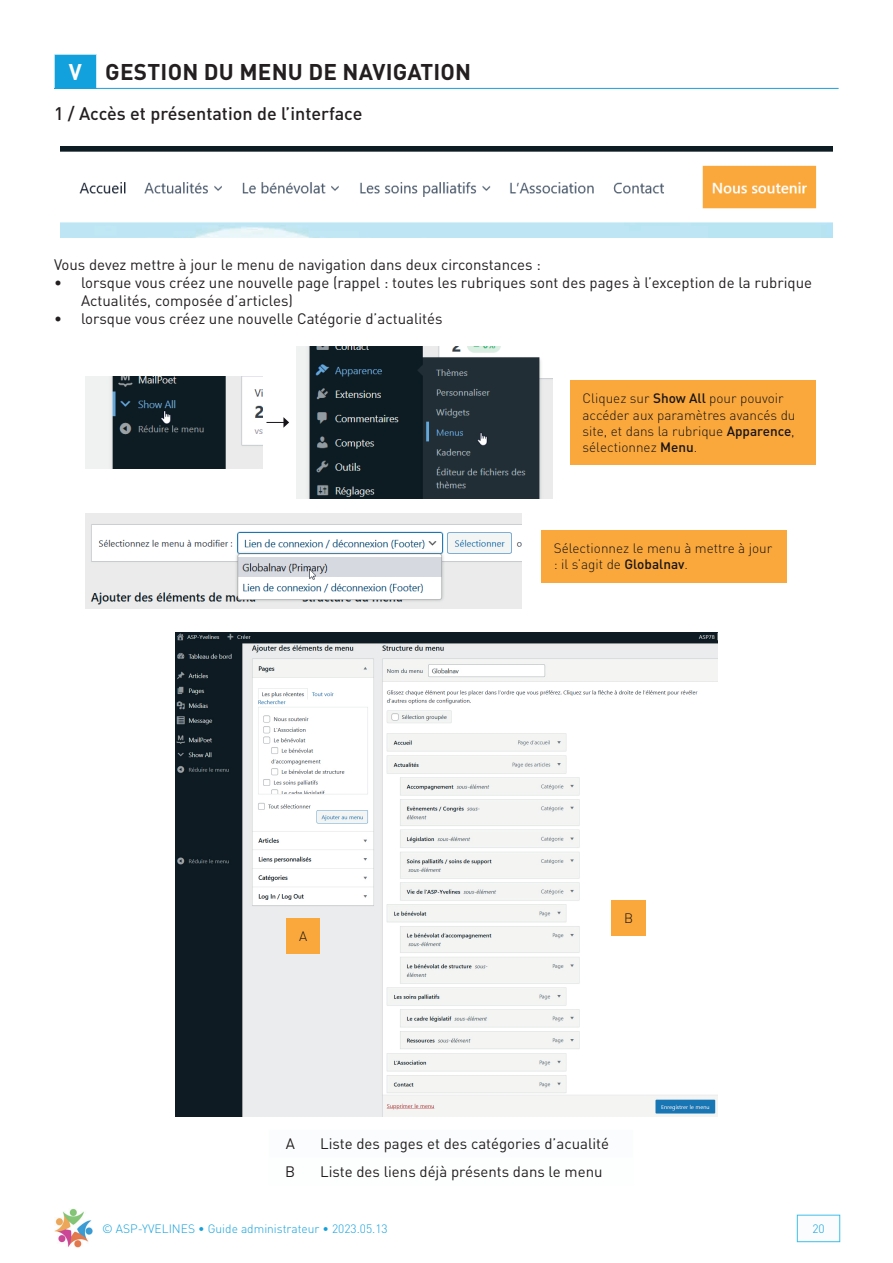
<style>
.page{position:relative;width:893px;height:1263px;background:#fff}
.page>*{position:absolute;margin:0;border:0;box-sizing:border-box;transform-origin:0 0}
.t1{font:700 22.5px "DIN Pro";letter-spacing:.01em;color:#231f20}
.t2{font:500 18px "DIN Pro";color:#231f20}
.t3{font:15px/18px "DIN Pro";color:#231f20}
.t4{font:300 13.5px/16.2px "DIN Pro";color:#171419}
.t5{font:300 12px "DIN Pro";color:#12a1dc}
.s1{color:#fff}
.s2{font-weight:500}
</style>
<div class="page">
<div style="left:797px;top:1215px;width:43px;height:27px;background:#fafcfd"></div>
<div style="left:797px;top:1215px;width:43px;height:27px;border:1px solid #3dbfea"></div>
<img style="left:54px;top:1209px;width:38px;height:38px">
<div style="left:54px;top:54px;width:43px;height:34px;background:#12a1dc"></div>
<hr style="left:54px;top:54px;width:43px;height:1px;background:#fff">
<hr style="left:54px;top:54px;width:1px;height:34px;background:#fff">
<hr style="left:96px;top:54px;width:1px;height:34px;background:#fff">
<hr style="left:54px;top:88px;width:43px;height:1px;background:#12a1dc">
<hr style="left:97px;top:88px;width:742px;height:1px;background:#12a1dc">
<img style="left:60px;top:146px;width:772px;height:92px">
<img style="left:85px;top:377px;width:177px;height:91px">
<img style="left:297px;top:346px;width:255px;height:153px">
<div style="left:570px;top:380px;width:245px;height:85px;background:#faa83b"></div>
<svg style="left:266px;top:417px;width:23px;height:11px"></svg>
<img style="left:85px;top:514px;width:437px;height:94px">
<div style="left:541px;top:530px;width:246px;height:52px;background:#faa83b"></div>
<img style="left:176px;top:632px;width:541px;height:484px">
<div style="left:286px;top:918px;width:34px;height:35px;background:#faa83b"></div>
<div style="left:611px;top:900px;width:35px;height:35px;background:#faa83b"></div>
<h1 class="t1" style="left:69px;top:53px;width:404px"><span class="s1">V</span> GESTION DU MENU DE NAVIGATION</h1>
<p class="t2" style="left:54px;top:99px;width:310px">1 / Accès et présentation de l’interface</p>
<p class="t3" style="left:54px;top:254px;width:488px">Vous devez mettre à jour le menu de navigation dans deux circonstances :</p>
<p class="t3" style="left:81px;top:272px;width:733px;text-indent:-27px">• lorsque vous créez une nouvelle page (rappel : toutes les rubriques sont des pages à l’exception de la rubrique<br>Actualités, composée d’articles)</p>
<p class="t3" style="left:54px;top:308px;width:390px">• lorsque vous créez une nouvelle Catégorie d’actualités</p>
<p class="t4" style="left:583px;top:389px;width:214px">Cliquez sur <span class="s2">Show All</span> pour pouvoir accéder aux paramètres avancés du site, et dans la rubrique <span class="s2">Apparence</span>, sélectionnez <span class="s2">Menu</span>.</p>
<p class="t4" style="left:554px;top:539px;width:220px">Sélectionnez le menu à mettre à jour : il s’agit de <span class="s2">Globalnav</span>.</p>
<p class="t4" style="left:299px;top:926px;width:10px">A</p>
<p class="t4" style="left:624px;top:909px;width:11px">B</p>
<p class="t3" style="left:286px;top:1133px;width:11px">A</p>
<p class="t3" style="left:320px;top:1133px;width:290px">Liste des pages et des catégories d’acualité</p>
<p class="t3" style="left:285px;top:1161px;width:12px">B</p>
<p class="t3" style="left:320px;top:1161px;width:284px">Liste des liens déjà présents dans le menu</p>
<p class="t5" style="left:102px;top:1219px;width:287px">© ASP-YVELINES • Guide administrateur • 2023.05.13</p>
<p class="t5" style="left:812px;top:1219px;width:14px">20</p>
</div>
